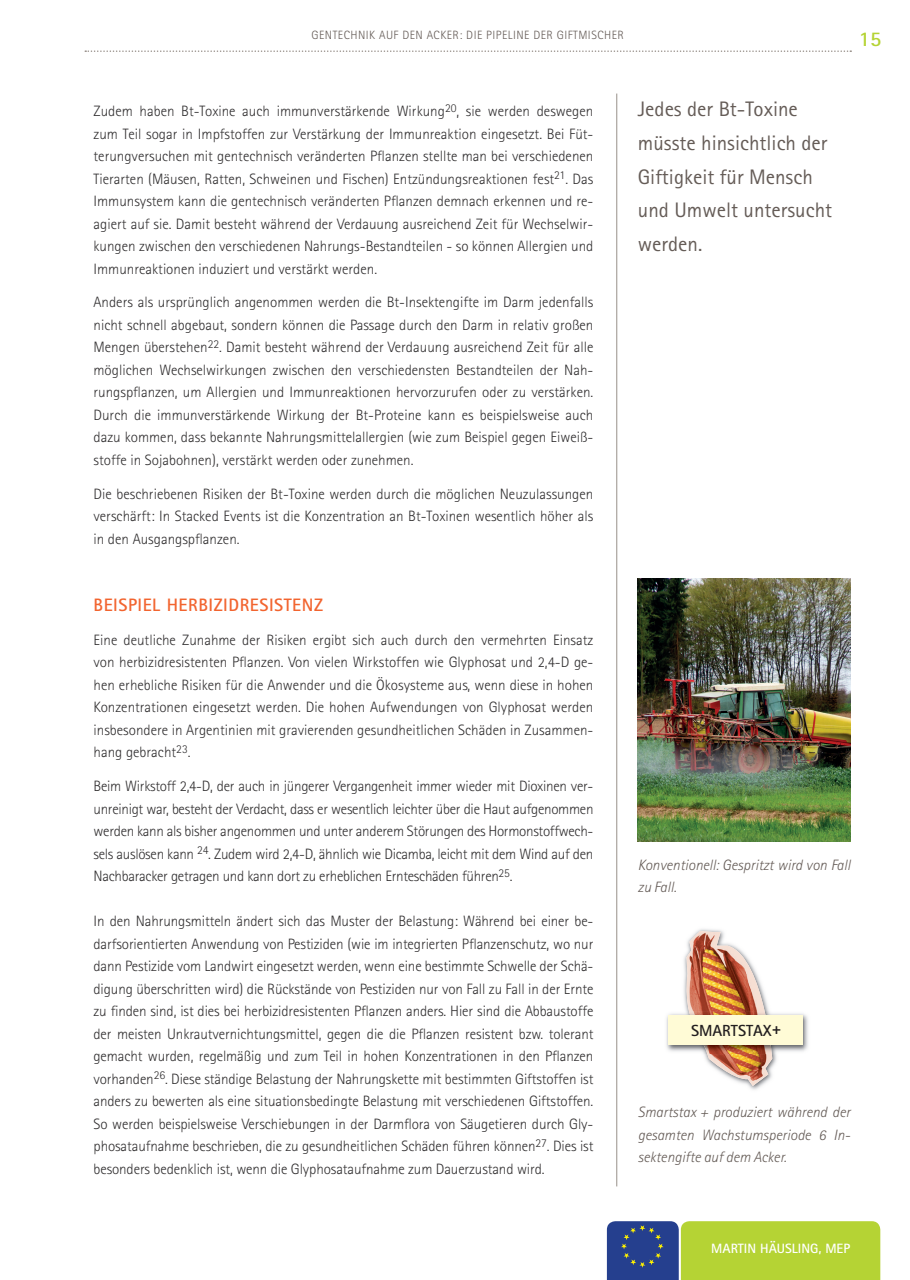
<style>
.page{position:relative;width:910px;height:1280px;background:#fff}
.page>*{position:absolute;margin:0;border:0;box-sizing:border-box;transform-origin:0 0}
.t1{font:21px/33.8px "Rotis Sans Serif";color:#655c57}
.t2{font:700 21px "Rotis Sans Serif";color:#b5d334}
.t3{font:700 18px "Rotis Sans Serif";letter-spacing:.03em;color:#f2642f}
.t4{font:700 16.05px "Rotis Sans Serif";color:#231f20}
.t5{font:300 15px/22.5px "Rotis Sans Serif";color:#312f30;text-align:justify}
.t6{font:italic 300 15px/22.5px "Rotis Sans Serif";color:#655c57}
.t7{font:700 13.5px "Rotis Sans Serif";color:#fff}
.t8{font:300 12px "Rotis Sans Serif";letter-spacing:.04em;color:#655c57}
</style>
<div class="page">
<svg style="left:607px;top:1221px;width:273px;height:59px;background:#92ae4d"></svg>
<hr style="left:616px;top:94px;width:1px;height:1092px;background:#98908a">
<svg style="left:85px;top:50px;width:766px;height:2px"></svg>
<img style="left:638px;top:578px;width:212px;height:264px">
<img style="left:684px;top:929px;width:93px;height:161px">
<img style="left:686px;top:942px;width:79px;height:69px">
<img style="left:666px;top:1011px;width:142px;height:43px">
<img style="left:689px;top:1011px;width:83px;height:43px">
<div style="left:668px;top:1015px;width:134px;height:30px;background:#fffbd6"></div>
<p class="t8" style="left:312px;top:28px;width:15px">Gentechnik</p>
<p class="t8" style="left:379px;top:28px;width:8px">auf</p>
<p class="t8" style="left:402px;top:28px;width:8px">den</p>
<p class="t8" style="left:427px;top:28px;width:14px">Acker</p>
<p class="t8" style="left:460px;top:28px;width:39px">: Die Pipeline</p>
<p class="t8" style="left:533px;top:28px;width:7px">der</p>
<p class="t8" style="left:557px;top:28px;width:15px">Giftmischer</p>
<h1 class="t2" style="left:859px;top:26px;width:24px">15</h1>
<p class="t5" style="left:94px;top:100px;width:501px">Zudem haben Bt-Toxine auch immunverstärkende Wirkung<sup>20</sup>, sie werden deswegen zum Teil sogar in Impfstoffen zur Verstärkung der Immunreaktion eingesetzt. Bei Füt&shy;terungversuchen mit gentechnisch veränderten Pflanzen stellte man bei verschiedenen Tierarten (Mäusen, Ratten, Schweinen und Fischen) Entzündungsreaktionen fest<sup>21</sup>. Das Immunsystem kann die gentechnisch veränderten Pflanzen demnach erkennen und re&shy;agiert auf sie. Damit besteht während der Verdauung ausreichend Zeit für Wechselwir&shy;kungen zwischen den verschiedenen Nahrungs-Bestandteilen - so können Allergien und Immunreaktionen induziert und verstärkt werden.</p>
<p class="t5" style="left:94px;top:291px;width:501px">Anders als ursprünglich angenommen werden die Bt-Insektengifte im Darm jedenfalls nicht schnell abgebaut, sondern können die Passage durch den Darm in relativ großen Mengen überstehen<sup>22</sup>. Damit besteht während der Verdauung ausreichend Zeit für alle möglichen Wechselwirkungen zwischen den verschiedensten Bestandteilen der Nah&shy;rungspflanzen, um Allergien und Immunreaktionen hervorzurufen oder zu verstärken.<br>Durch die immunverstärkende Wirkung der Bt-Proteine kann es beispielsweise auch dazu kommen, dass bekannte Nahrungsmittelallergien (wie zum Beispiel gegen Eiweiß&shy;stoffe in Sojabohnen), verstärkt werden oder zunehmen.</p>
<p class="t5" style="left:94px;top:482px;width:501px">Die beschriebenen Risiken der Bt-Toxine werden durch die möglichen Neuzulassungen verschärft: In Stacked Events ist die Konzentration an Bt-Toxinen wesentlich höher als in den Ausgangspflanzen.</p>
<p class="t3" style="left:94px;top:594px;width:229px">BEISPIEL H ERBIZIDRESISTENZ</p>
<p class="t5" style="left:94px;top:628px;width:501px">Eine deutliche Zunahme der Risiken ergibt sich auch durch den vermehrten Einsatz von herbizidresistenten Pflanzen. Von vielen Wirkstoffen wie Glyphosat und 2,4-D ge&shy;hen erhebliche Risiken für die Anwender und die Ökosysteme aus, wenn diese in hohen Konzentrationen eingesetzt werden. Die hohen Aufwendungen von Glyphosat werden insbesondere in Argentinien mit gravierenden gesundheitlichen Schäden in Zusammen&shy;hang gebracht<sup>23</sup>.</p>
<p class="t5" style="left:94px;top:775px;width:501px">Beim Wirkstoff 2,4-D, der auch in jüngerer Vergangenheit immer wieder mit Dioxinen ver&shy;unreinigt war, besteht der Verdacht, dass er wesentlich leichter über die Haut aufgenommen werden kann als bisher angenommen und unter anderem Störungen des Hormonstoffwech&shy;sels auslösen kann <sup>24</sup>. Zudem wird 2,4-D, ähnlich wie Dicamba, leicht mit dem Wind auf den Nachbaracker getragen und kann dort zu erheblichen Ernteschäden führen<sup>25</sup>.</p>
<p class="t5" style="left:94px;top:910px;width:501px">In den Nahrungsmitteln ändert sich das Muster der Belastung: Während bei einer be&shy;darfsorientierten Anwendung von Pestiziden (wie im integrierten Pflanzenschutz, wo nur dann Pestizide vom Landwirt eingesetzt werden, wenn eine bestimmte Schwelle der Schä&shy;digung überschritten wird) die Rückstände von Pestiziden nur von Fall zu Fall in der Ernte zu finden sind, ist dies bei herbizidresistenten Pflanzen anders. Hier sind die Abbaustoffe der meisten Unkrautvernichtungsmittel, gegen die die Pflanzen resistent bzw. tolerant gemacht wurden, regelmäßig und zum Teil in hohen Konzentrationen in den Pflanzen vorhanden<sup>26</sup>. Diese ständige Belastung der Nahrungskette mit bestimmten Giftstoffen ist anders zu bewerten als eine situationsbedingte Belastung mit verschiedenen Giftstoffen.<br>So werden beispielsweise Verschiebungen in der Darmflora von Säugetieren durch Gly&shy;phosataufnahme beschrieben, die zu gesundheitlichen Schäden führen können<sup>27</sup>. Dies ist besonders bedenklich ist, wenn die Glyphosataufnahme zum Dauerzustand wird.</p>
<h1 class="t1" style="left:638px;top:92px;width:196px">Jedes der Bt-Toxine müsste hinsichtlich der<br>Giftigkeit für Mensch und Umwelt untersucht werden.</h1>
<p class="t6" style="left:638px;top:854px;width:214px">Konventionell: Gespritzt wird von Fall zu Fall.</p>
<p class="t4" style="left:691px;top:1020px;width:92px">SMARTSTAX+</p>
<p class="t6" style="left:638px;top:1101px;width:214px;text-align:justify">Smartstax + produziert während der gesamten Wachstumsperiode 6 In&shy;sektengifte auf dem Acker.</p>
<p class="t7" style="left:711px;top:1240px;width:140px">MARTIN HÄUSLING, MEP</p>
</div>
